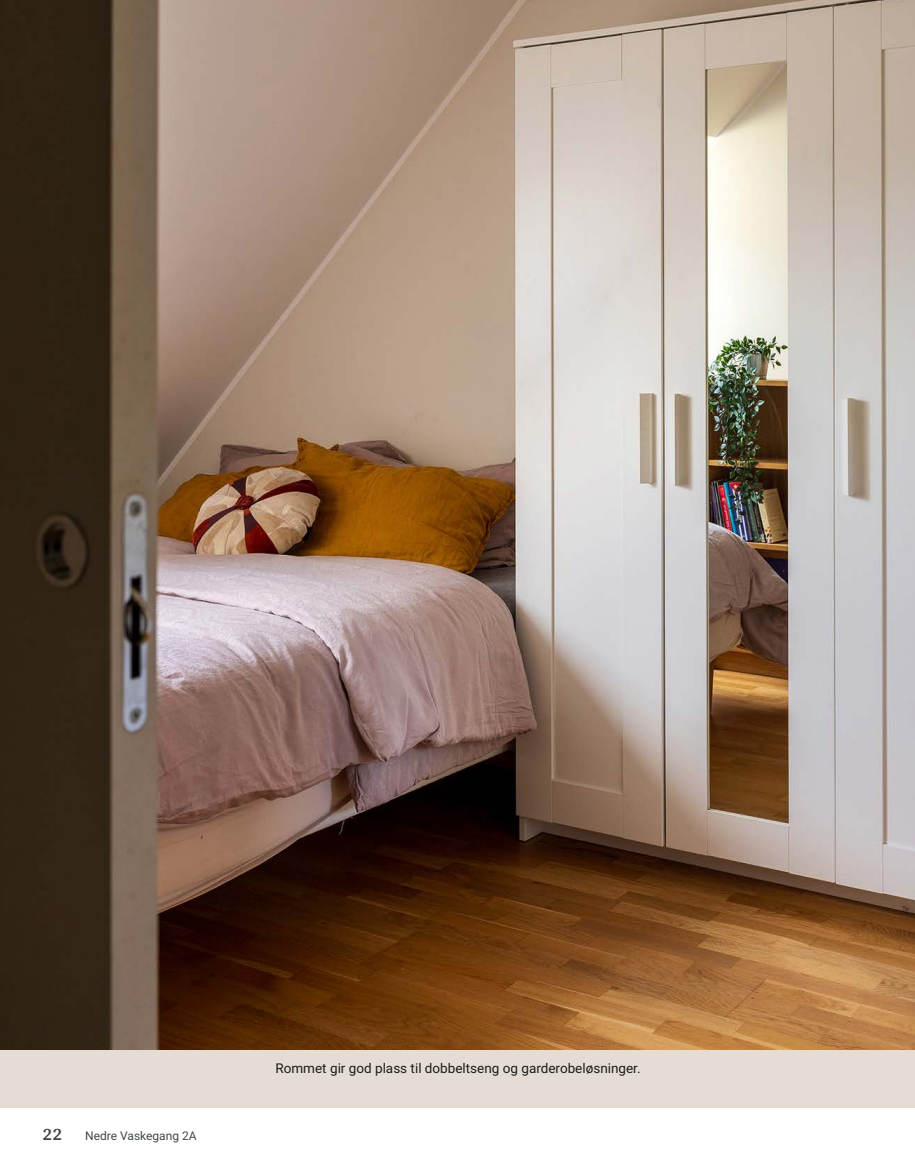
<style>
.page{position:relative;width:915px;height:1172px;background:#fff}
.page>*{position:absolute;margin:0;border:0;box-sizing:border-box;transform-origin:0 0}
.t1{font:700 18px "Arya";color:#414749}
.t2{font:13.5px "Roboto Vitec";color:#1d1d1b}
.t3{font:12px "Roboto Vitec";color:#414749}
</style>
<div class="page">
<img style="left:0;top:0;width:914px;height:1050px">
<div style="left:0;top:1050px;width:914px;height:58px;background:#e5dcd4"></div>
<h1 class="t1" style="left:43px;top:1123px;width:21px">22</h1>
<p class="t3" style="left:85px;top:1127px;width:113px">Nedre Vaskegang 2A</p>
<p class="t2" style="left:275px;top:1059px;width:366px">Rommet gir god plass til dobbeltseng og garderobeløsninger.</p>
</div>
